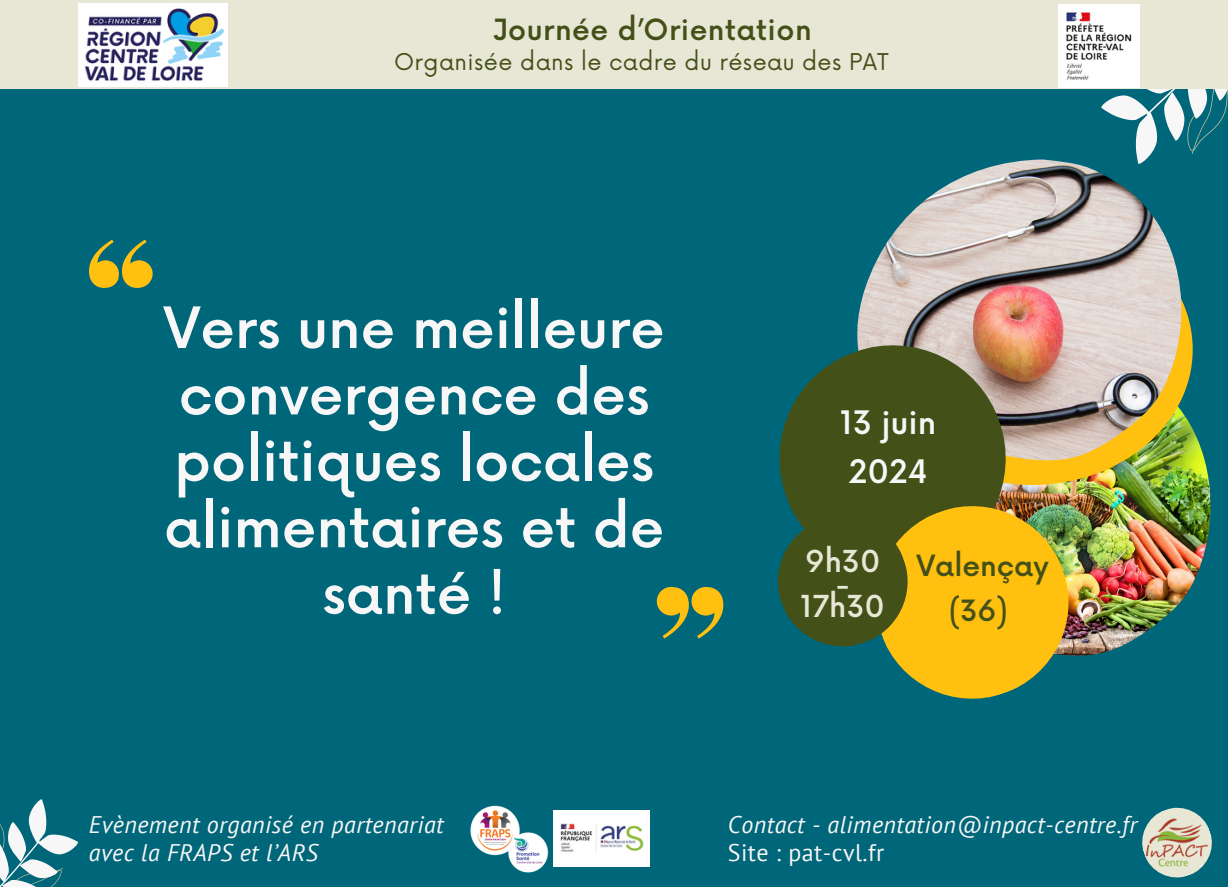
<style>
.page{position:relative;width:1228px;height:887px;background:#fff}
.page>*{position:absolute;margin:0;border:0;box-sizing:border-box;transform-origin:0 0}
.t1{font:500 55.5px/66.3px "Now";color:#f7f7f7;text-align:center}
.t2{font:500 31.5px/48.3px "Now";color:#f7f7f7}
.t3{font:500 29.55px/22.5px "Now";color:#e8e6d5;text-align:center}
.t4{font:500 28.5px "Now";letter-spacing:.02em;color:#435018}
.t5{font:500 28.5px/45px "Now";color:#435018;text-align:center}
.t6{font:italic 24px/28.2px "PT Sans";letter-spacing:.02em;color:#f7f7f7}
.t7{font:24px "PT Sans";letter-spacing:.02em;color:#f7f7f7}
.t8{font:22.5px "Now";letter-spacing:.02em;color:#435018}
</style>
<div class="page">
<div style="left:0;top:0;width:1227px;height:886px;background:#006679"></div>
<svg style="left:1101px;top:89px;width:126px;height:70px"></svg>
<svg style="left:0;top:799px;width:79px;height:87px"></svg>
<svg style="left:89px;top:239px;width:64px;height:49px"></svg>
<svg style="left:656px;top:587px;width:67px;height:51px"></svg>
<img style="left:1019px;top:355px;width:191px;height:300px">
<div style="left:871px;top:214px;width:321px;height:271px;background:#ffc00f;border-radius:50%"></div>
<img style="left:857px;top:159px;width:324px;height:301px">
<svg style="left:779px;top:331px;width:240px;height:177px;background:#4f6036"></svg>
<img style="left:863px;top:494px;width:217px;height:205px">
<svg style="left:777px;top:508px;width:138px;height:146px;background:#4c5e25"></svg>
<div style="left:0;top:0;width:1227px;height:89px;background:#e8e6d5"></div>
<svg style="left:1142px;top:807px;width:70px;height:71px"></svg>
<img style="left:1144px;top:817px;width:65px;height:50px">
<img style="left:1058px;top:5px;width:81px;height:83px">
<img style="left:78px;top:3px;width:150px;height:84px">
<img style="left:470px;top:805px;width:79px;height:68px">
<img style="left:553px;top:810px;width:96px;height:56px">
<p class="t4" style="left:492px;top:15px;width:320px">Journée d’Orientation</p>
<h2 class="t8" style="left:394px;top:49px;width:496px">Organisée dans le cadre du réseau des PAT</h2>
<p class="t1" style="left:163px;top:298px;width:502px">Vers une meilleure convergence des politiques locales alimentaires et de santé !</p>
<p class="t2" style="left:840px;top:400px;width:97px">13 juin<br>2024</p>
<h2 class="t3" style="left:800px;top:552px;width:86px">9h30 -<br>17h30</h2>
<h1 class="t5" style="left:916px;top:544px;width:134px">Valençay (36)</h1>
<h2 class="t6" style="left:89px;top:809px;width:356px">Evènement organisé en partenariat avec la FRAPS et l’ARS</h2>
<p class="t6" style="left:728px;top:809px;width:411px">Contact - alimentation@inpact-centre.fr</p>
<p class="t7" style="left:728px;top:836px;width:158px">Site : pat-cvl.fr</p>
</div>
